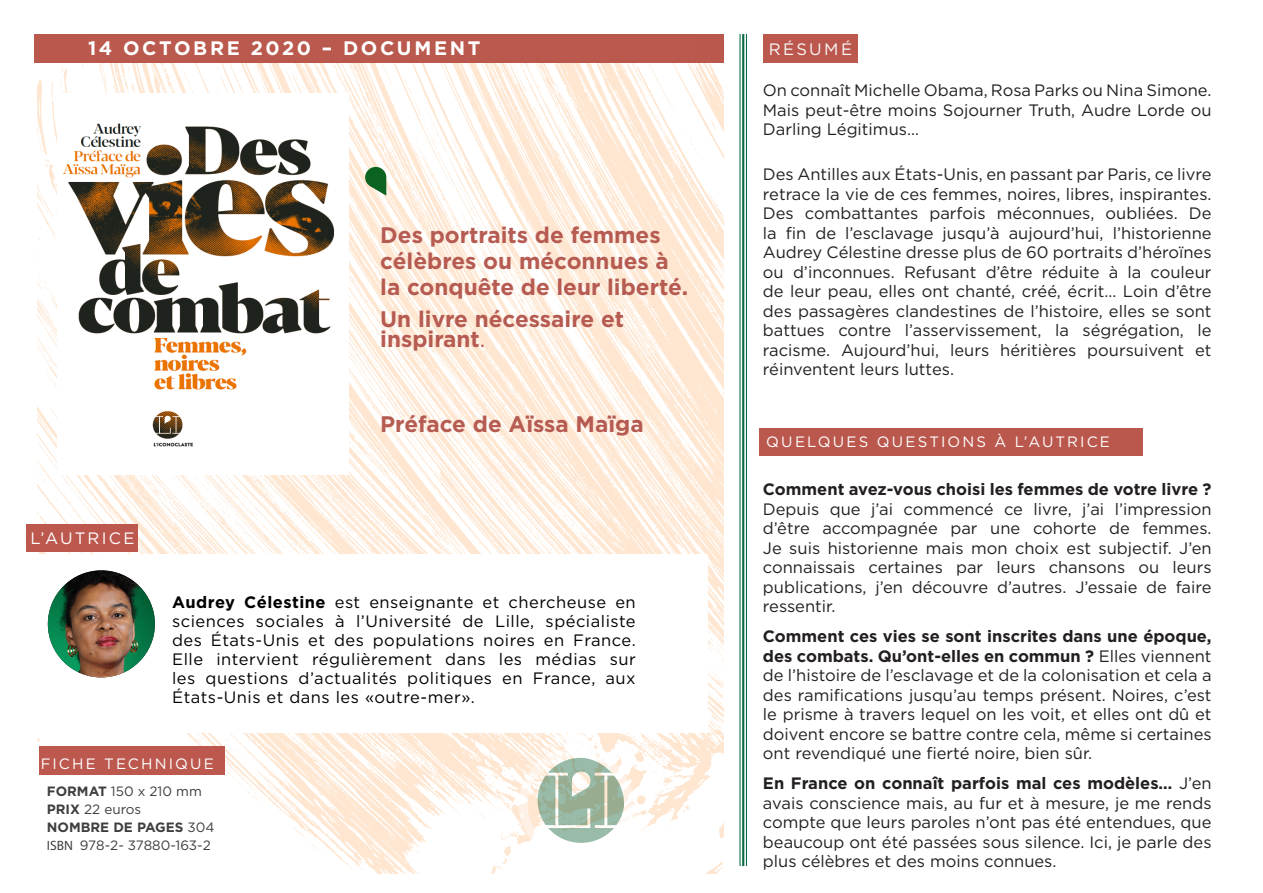
<style>
.page{position:relative;width:1263px;height:893px;background:#fff}
.page>*{position:absolute;margin:0;border:0;box-sizing:border-box;transform-origin:0 0}
.résumé_texte_para1{font:700 22.5px/25.8px "Gotham";color:#b65b52}
.Chapo{font:700 19.5px "Gotham";letter-spacing:.13em;color:#fff}
.résumé_texte_para1-2{font:16.5px/19.5px "Gotham";color:#231f20;text-align:justify}
.AUTEUR_texte{font:16.5px/19px "Gotham";letter-spacing:.03em;color:#010104;text-align:justify}
.Chapo-2{font:16.5px "Gotham";letter-spacing:.135em;color:#fff}
.Chapo-3{font:16.5px "Gotham";letter-spacing:.14em;color:#f9faf8}
.Chapo-4{font:15px "Gotham";letter-spacing:.145em;color:#fff}
.t1{font:13.5px/18px "Gotham";color:#3e3e3f}
.t2{font:700 13.5px "Gotham";color:#3e3e3f}
.s1{font-weight:400}
.s2{font-weight:700}
.s3{font-family:"Myriad Pro"}
</style>
<div class="page">
<img style="left:37px;top:63px;width:686px;height:811px">
<hr style="left:746px;top:34px;width:1px;height:832px;background:#0b6a44">
<hr style="left:742px;top:34px;width:2px;height:832px;background:#0b6a44">
<hr style="left:739px;top:34px;width:1px;height:832px;background:#0b6a44">
<svg style="left:364px;top:165px;width:22px;height:31px"></svg>
<div style="left:34px;top:34px;width:689px;height:29px;background:#bb584d"></div>
<div style="left:28px;top:554px;width:680px;height:179px;background:#fff"></div>
<div style="left:39px;top:746px;width:186px;height:29px;background:#bc584e"></div>
<svg style="left:538px;top:758px;width:86px;height:85px"></svg>
<div style="left:519px;top:748px;width:114px;height:113px;border:9px solid #fff;border-radius:50%"></div>
<div style="left:26px;top:525px;width:112px;height:27px;background:#bc584e"></div>
<div style="left:763px;top:34px;width:95px;height:29px;background:#bc584e"></div>
<img style="left:48px;top:570px;width:107px;height:107px;border-radius:54px">
<img style="left:57px;top:94px;width:291px;height:381px">
<div style="left:759px;top:428px;width:384px;height:27px;background:#bb584d"></div>
<p class="Chapo" style="left:88px;top:35px;width:394px">14 OCTOBRE 2020 – DOCUMENT</p>
<p class="résumé_texte_para1" style="left:380px;top:222px;width:309px">Des portraits de femmes célèbres ou méconnues à la conquête de leur liberté.</p>
<p class="résumé_texte_para1" style="left:380px;top:309px;width:245px;line-height:19.5px">Un livre nécessaire et inspirant<span class="s1">.</span></p>
<p class="Chapo-2" style="left:30px;top:528px;width:105px">L’AUTRICE</p>
<p class="résumé_texte_para1" style="left:380px;top:411px;width:265px">Préface de Aïssa Maïga</p>
<p class="AUTEUR_texte" style="left:172px;top:592px;width:465px"><span class="s2">Audrey Célestine</span> est enseignante et chercheuse en sciences sociales à l’Université de Lille, spécialiste des États-Unis et des populations noires en France.<br>Elle intervient régulièrement dans les médias sur les questions d’actualités politiques en France, aux États-Unis et dans les «outre-mer».</p>
<p class="Chapo-4" style="left:41px;top:754px;width:175px">FICHE TECHNIQUE</p>
<p class="t1" style="left:47px;top:782px;width:156px"><span class="s2">FORMAT</span> 150 x 210 mm<br><span class="s2">PRIX</span> 22 euros</p>
<p class="t2" style="left:47px;top:819px;width:169px">NOMBRE DE PAGES <span class="s1">304</span></p>
<p class="t1" style="left:47px;top:836px;width:165px"><span class="s3">ISBN</span> 978-2- 37880-163-2</p>
<p class="Chapo-3" style="left:769px;top:38px;width:85px">RÉSUMÉ</p>
<p class="résumé_texte_para1-2" style="left:763px;top:80px;width:450px">On connaît Michelle Obama, Rosa Parks ou Nina Simone.<br>Mais peut-être moins Sojourner Truth, Audre Lorde ou Darling Légitimus…</p>
<p class="résumé_texte_para1-2" style="left:763px;top:164px;width:450px">Des Antilles aux États-Unis, en passant par Paris, ce livre retrace la vie de ces femmes, noires, libres, inspirantes.<br>Des combattantes parfois méconnues, oubliées. De la fin de l’esclavage jusqu’à aujourd’hui, l’historienne Audrey Célestine dresse plus de 60 portraits d’héroïnes ou d’inconnues. Refusant d’être réduite à la couleur de leur peau, elles ont chanté, créé, écrit… Loin d’être des passagères clandestines de l’histoire, elles se sont battues contre l’asservissement, la ségrégation, le racisme. Aujourd’hui, leurs héritières poursuivent et réinventent leurs luttes.</p>
<p class="Chapo-4" style="left:766px;top:432px;width:345px">QUELQUES QUESTIONS À L’AUTRICE</p>
<p class="résumé_texte_para1-2" style="left:763px;top:479px;width:450px"><span class="s2">Comment avez-vous choisi les femmes de votre livre ?<br></span>Depuis que j’ai commencé ce livre, j’ai l’impression d’être accompagnée par une cohorte de femmes.<br>Je suis historienne mais mon choix est subjectif. J’en connaissais certaines par leurs chansons ou leurs publications, j’en découvre d’autres. J’essaie de faire ressentir.</p>
<p class="résumé_texte_para1-2" style="left:763px;top:626px;width:450px"><span class="s2">Comment ces vies se sont inscrites dans une époque, des combats. Qu’ont-elles en commun ?</span> Elles viennent de l’histoire de l’esclavage et de la colonisation et cela a des ramifications jusqu’au temps présent. Noires, c’est le prisme à travers lequel on les voit, et elles ont dû et doivent encore se battre contre cela, même si certaines ont revendiqué une fierté noire, bien sûr.</p>
<p class="résumé_texte_para1-2" style="left:763px;top:773px;width:450px"><span class="s2">En France on connaît parfois mal ces modèles…</span> J’en avais conscience mais, au fur et à mesure, je me rends compte que leurs paroles n’ont pas été entendues, que beaucoup ont été passées sous silence. Ici, je parle des plus célèbres et des moins connues.</p>
</div>
